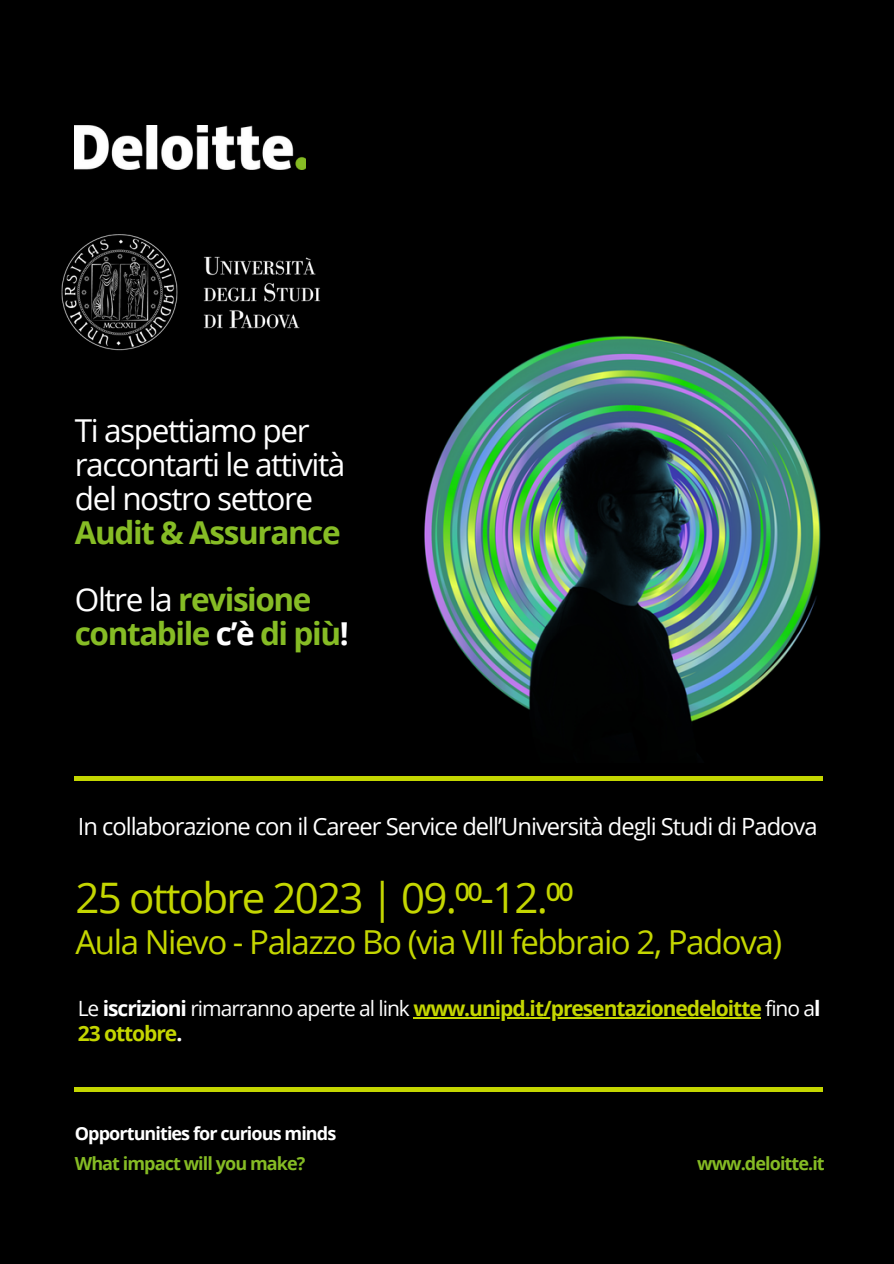
<style>
.page{position:relative;width:894px;height:1264px;background:#fff}
.page>*{position:absolute;margin:0;border:0;box-sizing:border-box;transform-origin:0 0}
.t1{font:42px "Open Sans";letter-spacing:-.045em;color:#c4d600}
.t2{font:33px "Open Sans";letter-spacing:-.045em;color:#c4d600}
.t3{font:31.5px/33.8px "Open Sans";letter-spacing:-.045em;color:#fff}
.t4{font:700 31.5px/33.8px "Open Sans";letter-spacing:-.045em;color:#86bc25}
.t5{font:23.7px "Open Sans";letter-spacing:-.04em;color:#fff}
.t6{font:700 21px/24.8px "Open Sans";letter-spacing:-.05em;color:#c4d600}
.t7{font:700 18px "Open Sans";letter-spacing:-.05em;color:#85bb24}
.t8{font:700 18px "Open Sans";letter-spacing:-.05em;color:#fff}
.s1{font-weight:400;color:#fff}
.s2{color:#fff}
</style>
<div class="page">
<div style="left:0;top:0;width:893px;height:1263px;background:#000"></div>
<img style="left:75px;top:126px;width:231px;height:44px">
<hr style="left:75px;top:776px;width:747px;height:4px;background:#c4d600">
<div style="left:75px;top:1086px;width:747px;height:5px;background:#c4d600"></div>
<img style="left:424px;top:335px;width:397px;height:387px">
<img style="left:61px;top:234px;width:260px;height:117px">
<hr style="left:413px;top:1017px;width:347px;height:1px;background:#c4d600">
<p class="t3" style="left:75px;top:413px;width:272px">Ti aspettiamo per raccontarti le attività</p>
<p class="t3" style="left:75px;top:480px;width:240px">del nostro settore</p>
<p class="t4" style="left:75px;top:514px;width:267px">Audit &amp; Assurance</p>
<p class="t4" style="left:75px;top:582px;width:275px"><span class="s1">Oltre la</span> revisione contabile <span class="s2">c’è</span> di più<span class="s2">!</span></p>
<p class="t5" style="left:78px;top:809px;width:741px">In collaborazione con il Career Service dell’Università degli Studi di Padova</p>
<p class="t1" style="left:75px;top:868px;width:499px">25 ottobre 2023 | 09.⁰⁰-12.⁰⁰</p>
<p class="t2" style="left:75px;top:918px;width:708px">Aula Nievo - Palazzo Bo (via VIII febbraio 2, Padova)</p>
<p class="t6" style="left:78px;top:995px;width:744px"><span class="s1">Le</span> <span class="s2">iscrizioni</span> <span class="s1">rimarranno aperte al link</span> www.unipd.it/presentazionedeloitte <span class="s1">fino a</span><span class="s2">l<br></span>23 ottobre<span class="s2">.</span></p>
<p class="t8" style="left:75px;top:1120px;width:263px">Opportunities for curious minds</p>
<p class="t7" style="left:75px;top:1150px;width:232px">What impact will you make?</p>
<p class="t7" style="left:697px;top:1150px;width:129px">www.deloitte.it</p>
</div>
